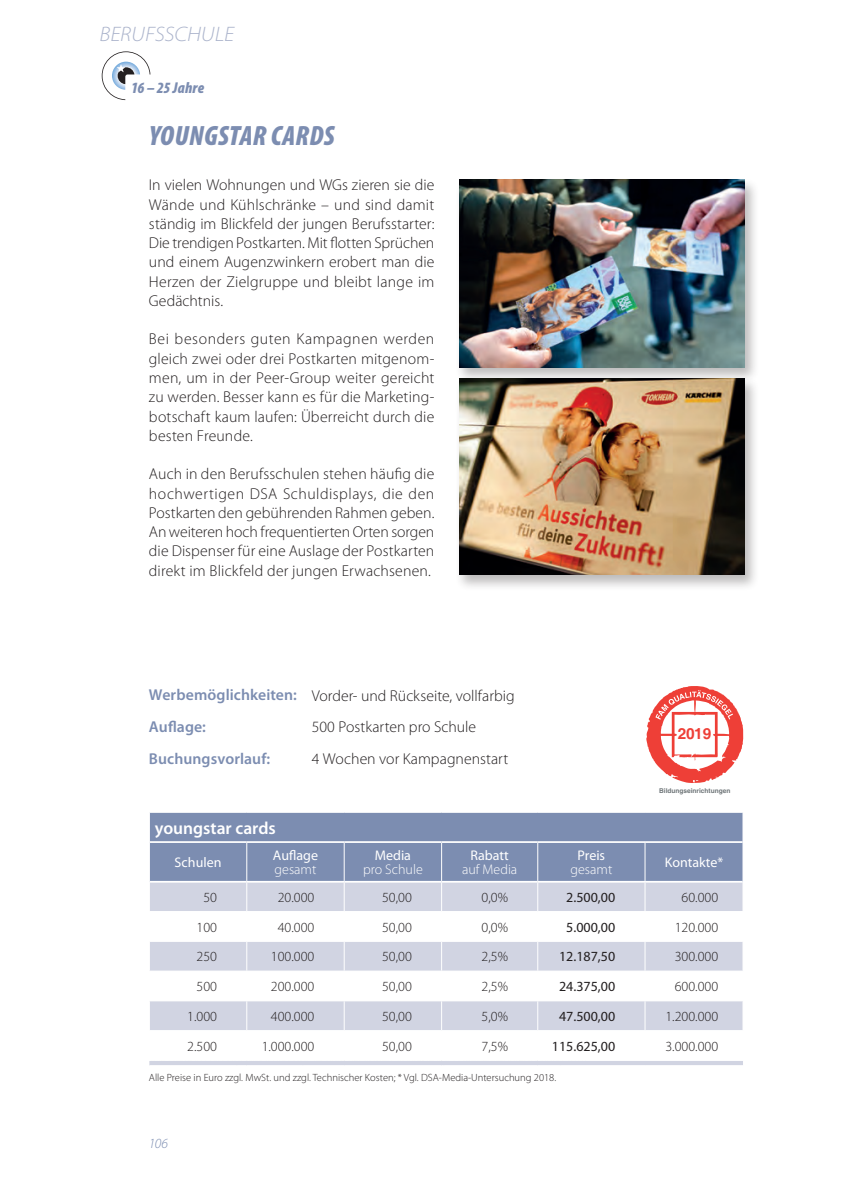
<style>
.page{position:relative;width:844px;height:1191px;background:#fff}
.page>*{position:absolute;margin:0;border:0;box-sizing:border-box;transform-origin:0 0}
.t1{font:italic 900 condensed 28px "Myriad Pro";letter-spacing:.01em;color:#7c8db1}
.t2{font:italic 300 semi-expanded 21px "Myriad Pro";letter-spacing:-.005em;color:#aab3cb}
.t3{font:600 17.5px "Myriad Pro";color:#fff}
.t4{font:300 15.75px/19.2px "Myriad Pro";letter-spacing:.01em;color:#231f20;text-align:justify}
.t5{font:600 15.75px "Myriad Pro";letter-spacing:.005em;color:#7c8db1}
.t6{font:italic 900 condensed 15.75px "Myriad Pro";letter-spacing:.01em;color:#7c8db1}
.t7{font:700 15.4px "Helvetica";color:#ee3f37}
.t8{font:300 14px "Myriad Pro";color:#231f20}
.t9{font:14px "Myriad Pro";color:#231f20}
.t10{font:300 14px/14px "Myriad Pro";color:#fff;text-align:center}
.t11{font:14px/14px "Myriad Pro";color:#fff}
.t12{font:italic 300 14px "Myriad Pro";color:#7c8db1}
.t13{font:300 10.5px "Myriad Pro";color:#231f20}
.t14{font:700 6.48px "Helvetica";color:#6d7477}
.s1{font-weight:600;color:#7c8db1}
.s2{font-weight:300}
.s3{font-weight:400}
</style>
<div class="page">
<div style="left:150px;top:813px;width:592px;height:68px;background:#7c8db1"></div>
<hr style="left:149px;top:1061px;width:593px;height:4px;background:#d1d4e2">
<svg style="left:150px;top:882px;width:593px;height:148px"></svg>
<hr style="left:150px;top:841px;width:97px;height:2px;background:#fff">
<hr style="left:247px;top:841px;width:97px;height:2px;background:#fff">
<hr style="left:344px;top:841px;width:97px;height:2px;background:#fff">
<hr style="left:441px;top:841px;width:96px;height:2px;background:#fff">
<hr style="left:537px;top:841px;width:108px;height:2px;background:#fff">
<hr style="left:645px;top:841px;width:97px;height:2px;background:#fff">
<hr style="left:246px;top:843px;width:1px;height:38px;background:#fff">
<hr style="left:343px;top:843px;width:1px;height:38px;background:#fff">
<hr style="left:441px;top:843px;width:1px;height:38px;background:#fff">
<hr style="left:537px;top:843px;width:1px;height:38px;background:#fff">
<hr style="left:644px;top:843px;width:1px;height:38px;background:#fff">
<svg style="left:646px;top:686px;width:97px;height:97px"></svg>
<svg style="left:102px;top:51px;width:48px;height:49px"></svg>
<div style="left:454px;top:178px;width:304px;height:206px;background:#231f20;opacity:.3"></div>
<img style="left:459px;top:180px;width:285px;height:187px">
<div style="left:454px;top:376px;width:304px;height:215px;background:#231f20;opacity:.3"></div>
<img style="left:459px;top:378px;width:285px;height:196px">
<p class="t2" style="left:99px;top:21px;width:136px">BERUFSSCHULE</p>
<p class="t6" style="left:131px;top:78px;width:74px">16 – 25 Jahre</p>
<p class="t1" style="left:149px;top:118px;width:187px">YOUNGSTAR CARDS</p>
<p class="t4" style="left:149px;top:175px;width:287px">In vielen Wohnungen und WGs zieren sie die Wände und Kühlschränke – und sind damit ständig im Blickfeld der jungen Berufsstarter:<br>Die trendigen Postkarten. Mit flotten Sprüchen und einem Augenzwinkern erobert man die Herzen der Zielgruppe und bleibt lange im Gedächtnis.</p>
<p class="t4" style="left:149px;top:329px;width:287px">Bei besonders guten Kampagnen werden gleich zwei oder drei Postkarten mitgenom&shy;men, um in der Peer-Group weiter gereicht zu werden. Besser kann es für die Marketing&shy;botschaft kaum laufen: Überreicht durch die besten Freunde.</p>
<p class="t4" style="left:149px;top:464px;width:287px">Auch in den Berufsschulen stehen häufig die hochwertigen DSA Schuldisplays, die den Postkarten den gebührenden Rahmen geben.<br>An weiteren hoch frequentierten Orten sorgen die Dispenser für eine Auslage der Postkarten direkt im Blickfeld der jungen Erwachsenen.</p>
<p class="t4" style="left:149px;top:679px;width:367px;line-height:31.5px"><span class="s1">Werbemöglichkeiten:</span> Vorder- und Rückseite, vollfarbig<br><span class="s1">Auflage:</span></p>
<p class="t4" style="left:312px;top:717px;width:166px">500 Postkarten pro Schule</p>
<p class="t5" style="left:149px;top:748px;width:123px">Buchungsvorlauf:</p>
<p class="t4" style="left:312px;top:748px;width:198px">4 Wochen vor Kampagnenstart</p>
<p class="t7" style="left:677px;top:728px;width:35px">2019</p>
<p class="t14" style="left:659px;top:788px;width:73px">Bildungseinrichtungen</p>
<p class="t3" style="left:155px;top:816px;width:122px">youngstar cards</p>
<p class="t11" style="left:175px;top:855px;width:48px">Schulen</p>
<p class="t11" style="left:273px;top:848px;width:47px">Auflage <span class="s2">gesamt</span></p>
<p class="t10" style="left:363px;top:848px;width:61px"><span class="s3">Media<br></span>pro Schule</p>
<p class="t10" style="left:462px;top:848px;width:57px"><span class="s3">Rabatt </span>auf Media</p>
<p class="t10" style="left:570px;top:848px;width:43px"><span class="s3">Preis </span>gesamt</p>
<p class="t11" style="left:664px;top:855px;width:60px">Kontakte*</p>
<p class="t8" style="left:203px;top:889px;width:15px">50</p>
<p class="t8" style="left:278px;top:889px;width:38px">20.000</p>
<p class="t8" style="left:382px;top:889px;width:31px">50,00</p>
<p class="t8" style="left:481px;top:889px;width:28px">0,0%</p>
<p class="t9" style="left:566px;top:888px;width:50px">2.500,00</p>
<p class="t8" style="left:681px;top:889px;width:38px">60.000</p>
<p class="t8" style="left:196px;top:918px;width:22px">100</p>
<p class="t8" style="left:278px;top:918px;width:38px">40.000</p>
<p class="t8" style="left:382px;top:918px;width:31px">50,00</p>
<p class="t8" style="left:481px;top:918px;width:28px">0,0%</p>
<p class="t9" style="left:566px;top:918px;width:50px">5.000,00</p>
<p class="t8" style="left:674px;top:918px;width:45px">120.000</p>
<p class="t8" style="left:196px;top:948px;width:22px">250</p>
<p class="t8" style="left:271px;top:948px;width:45px">100.000</p>
<p class="t8" style="left:382px;top:948px;width:31px">50,00</p>
<p class="t8" style="left:481px;top:948px;width:28px">2,5%</p>
<p class="t9" style="left:559px;top:948px;width:58px">12.187,50</p>
<p class="t8" style="left:674px;top:948px;width:45px">300.000</p>
<p class="t8" style="left:196px;top:978px;width:22px">500</p>
<p class="t8" style="left:271px;top:978px;width:45px">200.000</p>
<p class="t8" style="left:382px;top:978px;width:31px">50,00</p>
<p class="t8" style="left:481px;top:978px;width:28px">2,5%</p>
<p class="t9" style="left:559px;top:978px;width:58px">24.375,00</p>
<p class="t8" style="left:674px;top:978px;width:45px">600.000</p>
<p class="t8" style="left:187px;top:1008px;width:31px">1.000</p>
<p class="t8" style="left:271px;top:1008px;width:45px">400.000</p>
<p class="t8" style="left:382px;top:1008px;width:31px">50,00</p>
<p class="t8" style="left:481px;top:1008px;width:28px">5,0%</p>
<p class="t9" style="left:559px;top:1007px;width:58px">47.500,00</p>
<p class="t8" style="left:665px;top:1008px;width:54px">1.200.000</p>
<p class="t8" style="left:187px;top:1037px;width:31px">2.500</p>
<p class="t8" style="left:261px;top:1037px;width:54px">1.000.000</p>
<p class="t8" style="left:382px;top:1037px;width:31px">50,00</p>
<p class="t8" style="left:481px;top:1037px;width:28px">7,5%</p>
<p class="t9" style="left:552px;top:1037px;width:65px">115.625,00</p>
<p class="t8" style="left:665px;top:1037px;width:54px">3.000.000</p>
<p class="t13" style="left:149px;top:1071px;width:408px">Alle Preise in Euro zzgl. MwSt. und zzgl. Technischer Kosten; * Vgl. DSA-Media-Untersuchung 2018.</p>
<p class="t12" style="left:149px;top:1135px;width:20px">106</p>
</div>
